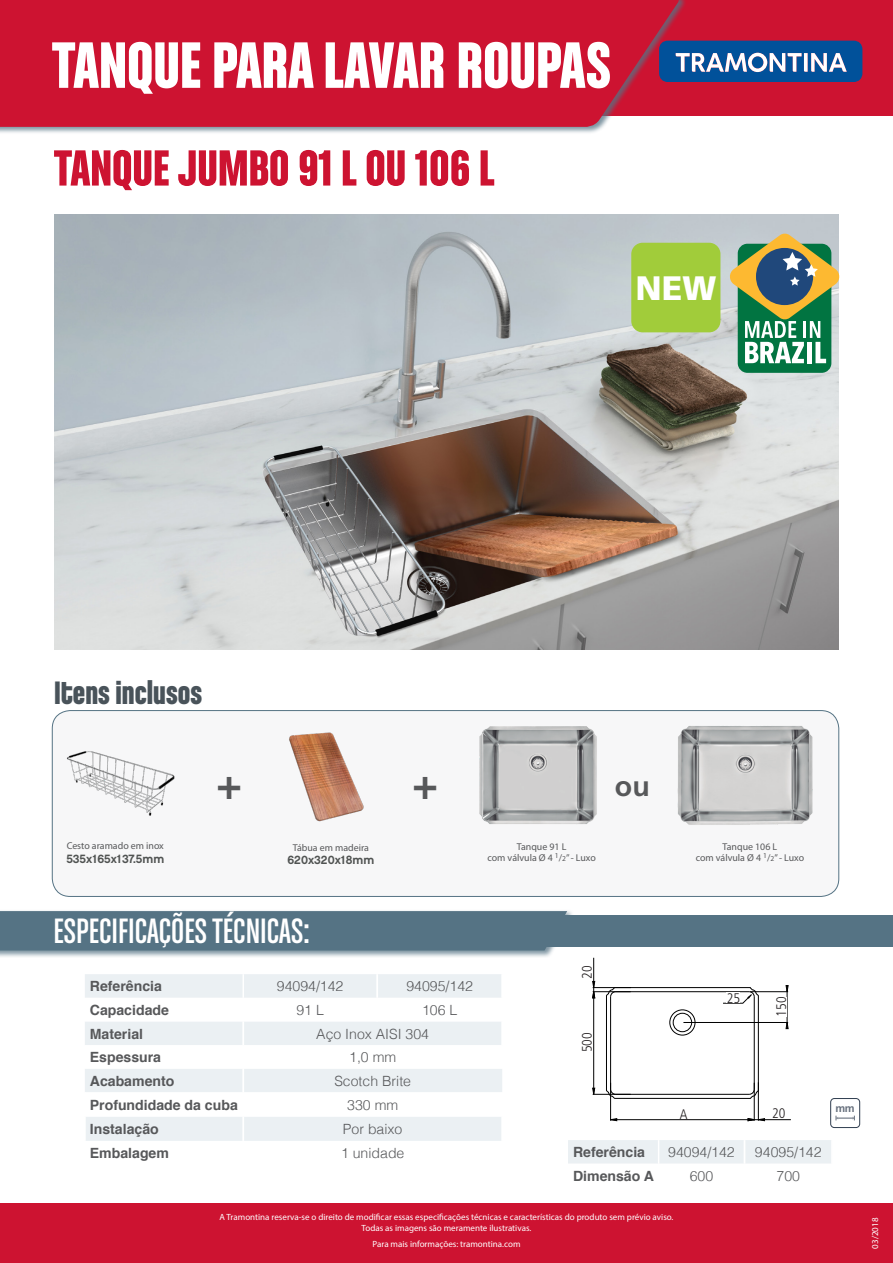
<style>
.page{position:relative;width:893px;height:1263px;background:#fff}
.page>*{position:absolute;margin:0;border:0;box-sizing:border-box;transform-origin:0 0}
.t1{font:69.75px "Chalet Comprime Hong Kong Eighty";color:#fff}
.t2{font:54px "Chalet Comprime Hong Kong Eighty";color:#cd1331}
.t3{font:700 43.5px "Frutiger";color:#57585a}
.t4{font:37.5px "Chalet Comprime Cologne Sixty";color:#fff}
.t5{font:34.5px "Chalet Comprime Hong Kong Eighty";color:#49535a}
.t6{font:900 33.9px "Frutiger LT Pro";color:#fff}
.t7{font:700 28.5px "Frutiger";color:#57585a}
.t8{font:700 14.1px "Helvetica";color:#57585a}
.t9{font:300 14.1px "Helvetica";color:#57585a}
.t10{font:300 condensed 13.95px "Frutiger";color:#231f20}
.t11{font:12px "Chalet New York Nineteen Sixty";color:#505352}
.t12{font:700 11.1px "Frutiger";color:#68717e}
.t13{font:9.9px "Myriad Pro";color:#57585a}
.t14{font:9px "Myriad Pro";color:#fff}
.t15{font:8.7px "Helvetica";color:#000}
.s1{font-size:7.5px}
</style>
<div class="page">
<img style="left:54px;top:215px;width:785px;height:434px">
<div style="left:544px;top:0;width:349px;height:116px;background:#cd1331"></div>
<div style="left:0;top:0;width:686px;height:134px;background:#557384;opacity:.75"></div>
<div style="left:0;top:0;width:682px;height:127px;background:#cd1331"></div>
<svg style="left:659px;top:41px;width:203px;height:41px;background:#326da9"></svg>
<div style="left:0;top:1203px;width:893px;height:60px;background:#cd1331"></div>
<div style="left:414px;top:915px;width:479px;height:31px;background:#557384"></div>
<div style="left:0;top:909px;width:574px;height:49px;background:#557384;opacity:.75"></div>
<div style="left:0;top:911px;width:567px;height:39px;background:#557384"></div>
<div style="left:52px;top:710px;width:787px;height:186px;background:#f7f7f8;border-radius:18px"></div>
<div style="left:52px;top:710px;width:787px;height:187px;border:1px solid #557384;border-radius:18px"></div>
<img style="left:67px;top:751px;width:108px;height:65px">
<img style="left:289px;top:732px;width:75px;height:89px">
<div style="left:85px;top:974px;width:416px;height:24px;background:#ebf0f3"></div>
<svg style="left:85px;top:1022px;width:417px;height:119px;fill:#ebf0f3"></svg>
<hr style="left:376px;top:974px;width:2px;height:24px;background:#fff">
<hr style="left:242px;top:1021px;width:2px;height:24px;background:#fff">
<hr style="left:242px;top:1069px;width:2px;height:23px;background:#fff">
<hr style="left:242px;top:1045px;width:2px;height:24px;background:#fff">
<hr style="left:84px;top:1092px;width:2px;height:24px;background:#fff">
<hr style="left:84px;top:1116px;width:2px;height:25px;background:#fff">
<hr style="left:242px;top:1092px;width:2px;height:24px;background:#fff">
<hr style="left:242px;top:1116px;width:2px;height:25px;background:#fff">
<hr style="left:242px;top:974px;width:2px;height:24px;background:#fff">
<hr style="left:501px;top:1021px;width:2px;height:24px;background:#fff">
<hr style="left:501px;top:1045px;width:2px;height:24px;background:#fff">
<hr style="left:501px;top:1092px;width:2px;height:24px;background:#fff">
<hr style="left:501px;top:1116px;width:2px;height:25px;background:#fff">
<div style="left:568px;top:1140px;width:263px;height:24px;background:#ebf0f3"></div>
<div style="left:830px;top:1098px;width:30px;height:30px;border:1px solid #303e50;border-radius:4px"></div>
<svg style="left:836px;top:1116px;width:19px;height:4px"></svg>
<svg style="left:611px;top:1118px;width:6px;height:3px"></svg>
<svg style="left:592px;top:1088px;width:3px;height:6px"></svg>
<svg style="left:592px;top:981px;width:3px;height:17px"></svg>
<svg style="left:748px;top:1118px;width:17px;height:3px"></svg>
<hr style="left:614px;top:1098px;width:136px;height:1px;background:#000">
<hr style="left:616px;top:1094px;width:133px;height:1px;background:#000">
<hr style="left:606px;top:995px;width:1px;height:96px;background:#000">
<hr style="left:610px;top:997px;width:1px;height:92px;background:#000">
<hr style="left:616px;top:991px;width:133px;height:1px;background:#000">
<hr style="left:614px;top:987px;width:137px;height:1px;background:#000">
<hr style="left:754px;top:997px;width:1px;height:92px;background:#000">
<hr style="left:758px;top:995px;width:1px;height:96px;background:#000">
<div style="left:669px;top:1009px;width:26px;height:26px;border:1px solid #000;border-radius:50%"></div>
<div style="left:673px;top:1013px;width:19px;height:19px;border:1px solid #000;border-radius:50%"></div>
<hr style="left:611px;top:1119px;width:180px;height:1px;background:#000">
<hr style="left:593px;top:958px;width:1px;height:136px;background:#000">
<hr style="left:593px;top:1094px;width:38px;height:1px;background:#000">
<hr style="left:610px;top:1083px;width:1px;height:38px;background:#000">
<hr style="left:683px;top:1022px;width:105px;height:1px;background:#000">
<hr style="left:593px;top:991px;width:38px;height:1px;background:#000">
<hr style="left:750px;top:991px;width:38px;height:1px;background:#000">
<hr style="left:593px;top:987px;width:38px;height:1px;background:#000">
<hr style="left:754px;top:1083px;width:1px;height:38px;background:#000">
<hr style="left:758px;top:1082px;width:1px;height:39px;background:#000">
<hr style="left:787px;top:990px;width:1px;height:34px;background:#000">
<svg style="left:749px;top:1089px;width:10px;height:10px"></svg>
<svg style="left:606px;top:1089px;width:10px;height:10px"></svg>
<svg style="left:605px;top:987px;width:11px;height:10px"></svg>
<svg style="left:723px;top:987px;width:36px;height:16px"></svg>
<div style="left:727px;top:992px;width:13px;height:10px;background:#fff"></div>
<div style="left:738px;top:244px;width:93px;height:129px;background:#017441;border-radius:10px"></div>
<svg style="left:729px;top:233px;width:111px;height:130px"></svg>
<div style="left:631px;top:243px;width:89px;height:89px;background:#a1cc3a;border-radius:11px"></div>
<img style="left:479px;top:726px;width:118px;height:98px">
<img style="left:677px;top:726px;width:136px;height:99px">
<p class="t1" style="left:52px;top:24px;width:560px">TANQUE PARA LAVAR ROUPAS</p>
<p class="t2" style="left:54px;top:136px;width:442px">TANQUE JUMBO 91 L OU 106 L</p>
<p class="t6" style="left:635px;top:268px;width:82px">NEW</p>
<p class="t5" style="left:54px;top:673px;width:149px">Itens inclusos</p>
<p class="t13" style="left:67px;top:840px;width:99px">Cesto aramado em inox</p>
<p class="t11" style="left:66px;top:851px;width:99px">535x165x137.5mm</p>
<p class="t3" style="left:216px;top:758px;width:28px">+</p>
<p class="t3" style="left:412px;top:758px;width:28px">+</p>
<p class="t7" style="left:615px;top:769px;width:36px">ou</p>
<p class="t13" style="left:293px;top:841px;width:78px">Tábua em madeira</p>
<p class="t11" style="left:288px;top:853px;width:88px">620x320x18mm</p>
<p class="t13" style="left:517px;top:840px;width:51px">Tanque 91 L</p>
<p class="t13" style="left:487px;top:851px;width:110px">com válvula Ø 4 <sup>1</sup>/<span class="s1">2</span>” - Luxo</p>
<p class="t13" style="left:723px;top:840px;width:56px">Tanque 106 L</p>
<p class="t13" style="left:696px;top:851px;width:110px">com válvula Ø 4 <sup>1</sup>/<span class="s1">2</span>” - Luxo</p>
<p class="t4" style="left:54px;top:910px;width:258px">ESPECIFICAÇÕES TÉCNICAS:</p>
<p class="t10" style="left:579px;top:979px;width:15px;rotate:-90deg">20</p>
<p class="t15" style="left:580px;top:975px;width:8px;rotate:-90deg">D</p>
<p class="t8" style="left:90px;top:975px;width:74px">Referência</p>
<p class="t9" style="left:277px;top:974px;width:68px">94094/142</p>
<p class="t9" style="left:406px;top:974px;width:68px">94095/142</p>
<p class="t8" style="left:90px;top:998px;width:81px">Capacidade</p>
<p class="t9" style="left:296px;top:998px;width:29px">91 L</p>
<p class="t9" style="left:422px;top:998px;width:37px">106 L</p>
<p class="t8" style="left:90px;top:1022px;width:55px">Material</p>
<p class="t9" style="left:316px;top:1021px;width:114px">Aço Inox AISI 304</p>
<p class="t8" style="left:90px;top:1046px;width:73px">Espessura</p>
<p class="t9" style="left:349px;top:1045px;width:48px">1,0 mm</p>
<p class="t8" style="left:90px;top:1069px;width:86px">Acabamento</p>
<p class="t9" style="left:334px;top:1069px;width:78px">Scotch Brite</p>
<p class="t8" style="left:90px;top:1093px;width:150px">Profundidade da cuba</p>
<p class="t9" style="left:347px;top:1093px;width:52px">330 mm</p>
<p class="t8" style="left:90px;top:1118px;width:70px">Instalação</p>
<p class="t9" style="left:343px;top:1117px;width:61px">Por baixo</p>
<p class="t8" style="left:90px;top:1142px;width:81px">Embalagem</p>
<p class="t9" style="left:341px;top:1141px;width:65px">1 unidade</p>
<p class="t8" style="left:573px;top:1141px;width:74px">Referência</p>
<p class="t9" style="left:668px;top:1140px;width:68px">94094/142</p>
<p class="t9" style="left:755px;top:1140px;width:68px">94095/142</p>
<p class="t8" style="left:573px;top:1164px;width:82px">Dimensão A</p>
<p class="t9" style="left:690px;top:1163px;width:25px">600</p>
<p class="t9" style="left:776px;top:1163px;width:25px">700</p>
<p class="t10" style="left:727px;top:990px;width:15px">25</p>
<p class="t15" style="left:730px;top:992px;width:8px">R</p>
<p class="t10" style="left:773px;top:1016px;width:21px;rotate:-90deg">150</p>
<p class="t15" style="left:776px;top:1010px;width:8px;rotate:-90deg">C</p>
<p class="t10" style="left:579px;top:1052px;width:21px;rotate:-90deg">500</p>
<p class="t15" style="left:582px;top:1041px;width:7px;rotate:-90deg">A</p>
<p class="t10" style="left:680px;top:1106px;width:9px">A</p>
<p class="t10" style="left:772px;top:1105px;width:15px">20</p>
<p class="t15" style="left:774px;top:1106px;width:7px">E</p>
<p class="t15" style="left:680px;top:1109px;width:7px">B</p>
<p class="t14" style="left:219px;top:1211px;width:455px">A Tramontina reserva-se o direito de modificar essas especificações técnicas e características do produto sem prévio aviso.</p>
<p class="t14" style="left:362px;top:1222px;width:171px">Todas as imagens são meramente ilustrativas.</p>
<p class="t14" style="left:373px;top:1238px;width:149px">Para mais informações: tramontina.com</p>
<p class="t12" style="left:835px;top:1102px;width:21px">mm</p>
<p class="t14" style="left:870px;top:1248px;width:32px;rotate:-90deg">03/2018</p>
</div>
